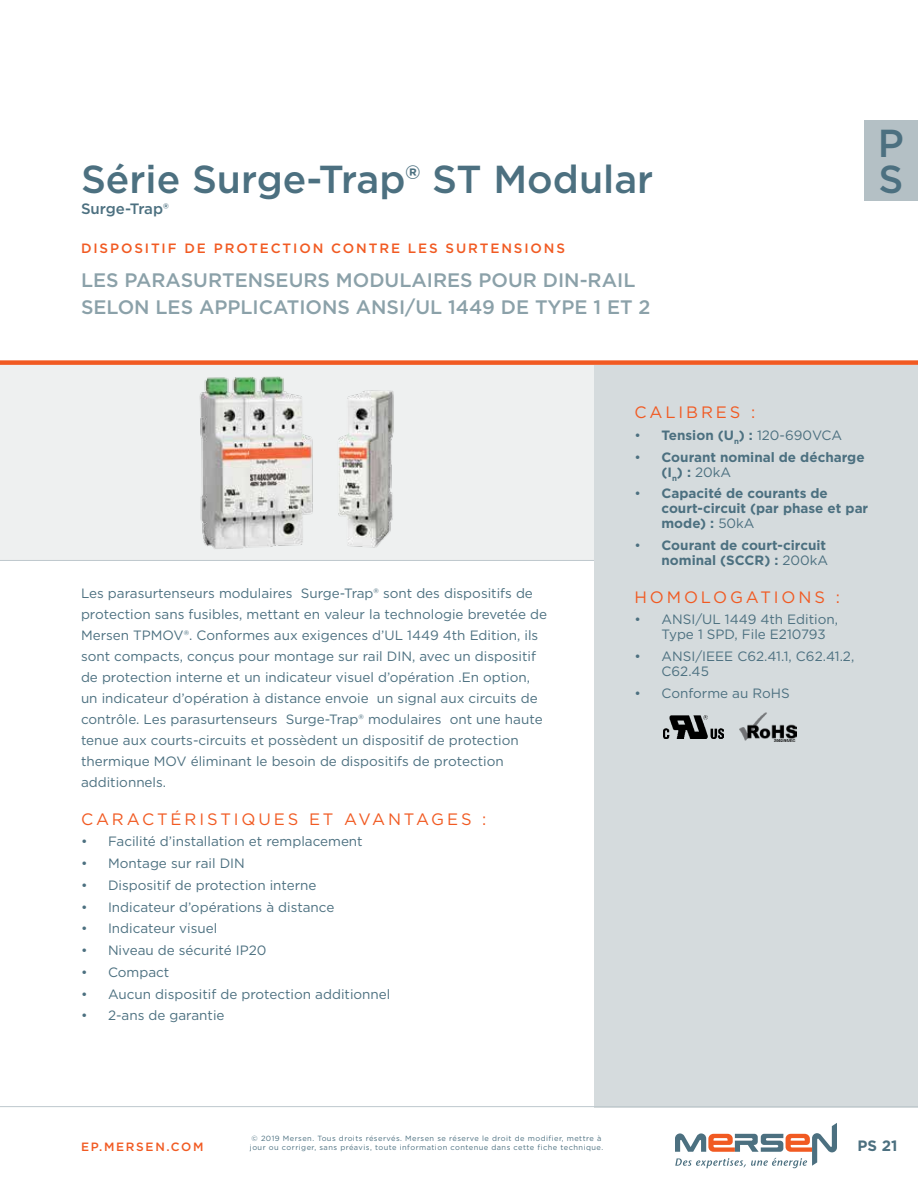
<style>
.page{position:relative;width:918px;height:1188px;background:#fff}
.page>*{position:absolute;margin:0;border:0;box-sizing:border-box;transform-origin:0 0}
.t1{font:500 39px/36px "Gotham";color:#4c7080}
.t2{font:500 19.5px/27px "Gotham";color:#8ba1a9}
.t3{font:16.5px "Gotham";letter-spacing:.175em;color:#f15a22}
.t4{font:500 15px "Gotham";color:#4c7080}
.t5{font:700 15px "Gotham";color:#4c7080}
.t6{font:13.5px/21px "Gotham";color:#4c7080}
.t7{font:700 13.5px/15px "Gotham";color:#4c7080}
.t8{font:500 13.5px "Gotham";letter-spacing:.14em;color:#f15a22}
.t9{font:500 12px "Gotham";letter-spacing:.14em;color:#f15a22}
.t10{font:7.5px "Gotham";letter-spacing:.06em;color:#4c7080}
.s1{font-weight:700}
.s2{font-weight:400}
</style>
<div class="page">
<div style="left:864px;top:120px;width:54px;height:81px;background:#b4c0c5"></div>
<div style="left:0;top:365px;width:594px;height:195px;background:#eef0f0"></div>
<div style="left:594px;top:365px;width:324px;height:742px;background:#d5dbdd"></div>
<div style="left:0;top:360px;width:918px;height:5px;background:#f15a22"></div>
<hr style="left:0;top:1106px;width:918px;height:1px;background:#bec8cd">
<svg style="left:675px;top:1123px;width:162px;height:45px"></svg>
<hr style="left:0;top:560px;width:594px;height:1px;background:#bec8cd">
<img style="left:663px;top:716px;width:60px;height:23px">
<img style="left:740px;top:713px;width:57px;height:28px">
<img style="left:181px;top:360px;width:230px;height:189px">
<h1 class="t1" style="left:81px;top:160px;width:574px">Série Surge-Trap® ST Modular</h1>
<p class="t4" style="left:81px;top:199px;width:89px">Surge-Trap®</p>
<p class="t8" style="left:81px;top:239px;width:486px">DISPOSITIF DE PROTECTION CONTRE LES SURTENSIONS</p>
<h2 class="t2" style="left:81px;top:267px;width:571px">LES PARASURTENSEURS MODULAIRES POUR DIN-RAIL<br>SELON LES APPLICATIONS ANSI/UL 1449 DE TYPE 1 ET 2</h2>
<h1 class="t1" style="left:878px;top:125px;width:28px">P<br>S</h1>
<p class="t6" style="left:81px;top:583px;width:468px">Les parasurtenseurs modulaires Surge-Trap® sont des dispositifs de protection sans fusibles, mettant en valeur la technologie brevetée de Mersen TPMOV®. Conformes aux exigences d’UL 1449 4th Edition, ils sont compacts, conçus pour montage sur rail DIN, avec un dispositif de protection interne et un indicateur visuel d’opération .En option, un indicateur d’opération à distance envoie un signal aux circuits de contrôle. Les parasurtenseurs Surge-Trap® modulaires ont une haute tenue aux courts-circuits et possèdent un dispositif de protection thermique MOV éliminant le besoin de dispositifs de protection additionnels.</p>
<p class="t3" style="left:81px;top:808px;width:407px">CARACTÉRISTIQUES ET AVANTAGES :</p>
<p class="t6" style="left:81px;top:831px;width:283px">• Facilité d’installation et remplacement</p>
<p class="t6" style="left:81px;top:853px;width:165px">• Montage sur rail DIN</p>
<p class="t6" style="left:81px;top:874px;width:237px">• Dispositif de protection interne</p>
<p class="t6" style="left:81px;top:896px;width:255px">• Indicateur d’opérations à distance</p>
<p class="t6" style="left:81px;top:918px;width:138px">• Indicateur visuel</p>
<p class="t6" style="left:81px;top:940px;width:187px">• Niveau de sécurité IP20</p>
<p class="t6" style="left:81px;top:961px;width:90px">• Compact</p>
<p class="t6" style="left:81px;top:983px;width:311px">• Aucun dispositif de protection additionnel</p>
<p class="t6" style="left:81px;top:1005px;width:145px">• 2-ans de garantie</p>
<p class="t3" style="left:634px;top:402px;width:122px">CALIBRES :</p>
<p class="t6" style="left:634px;top:424px;width:209px">• <span class="s1">Tension (U</span><sub>n</sub><span class="s1">) :</span> 120-690VCA</p>
<p class="t7" style="left:662px;top:449px;width:205px;text-indent:-27px"><span class="s2">•</span> Courant nominal de décharge (I<sub>n</sub>) : <span class="s2">20kA</span></p>
<p class="t7" style="left:662px;top:486px;width:208px;text-indent:-27px"><span class="s2">•</span> Capacité de courants de court-circuit (par phase et par mode) : <span class="s2">50kA</span></p>
<p class="t7" style="left:635px;top:538px;width:195px;text-align:right"><span class="s2">•</span> Courant de court-circuit nominal (SCCR) : <span class="s2">200kA</span></p>
<p class="t3" style="left:634px;top:586px;width:207px">HOMOLOGATIONS :</p>
<p class="t6" style="left:662px;top:612px;width:178px;line-height:15px;text-indent:-27px">• ANSI/UL 1449 4th Edition,<br>Type 1 SPD, File E210793</p>
<p class="t6" style="left:662px;top:649px;width:194px;line-height:15px;text-indent:-27px">• ANSI/IEEE C62.41.1, C62.41.2,<br>C62.45</p>
<p class="t6" style="left:634px;top:682px;width:157px">• Conforme au RoHS</p>
<p class="t10" style="left:252px;top:1134px;width:351px">© 2019 Mersen. Tous droits réservés. Mersen se réserve le droit de modifier, mettre à</p>
<p class="t9" style="left:81px;top:1139px;width:124px">EP.MERSEN.COM</p>
<p class="t10" style="left:250px;top:1143px;width:355px">jour ou corriger, sans préavis, toute information contenue dans cette fiche technique.</p>
<p class="t5" style="left:858px;top:1136px;width:41px">PS 21</p>
</div>
